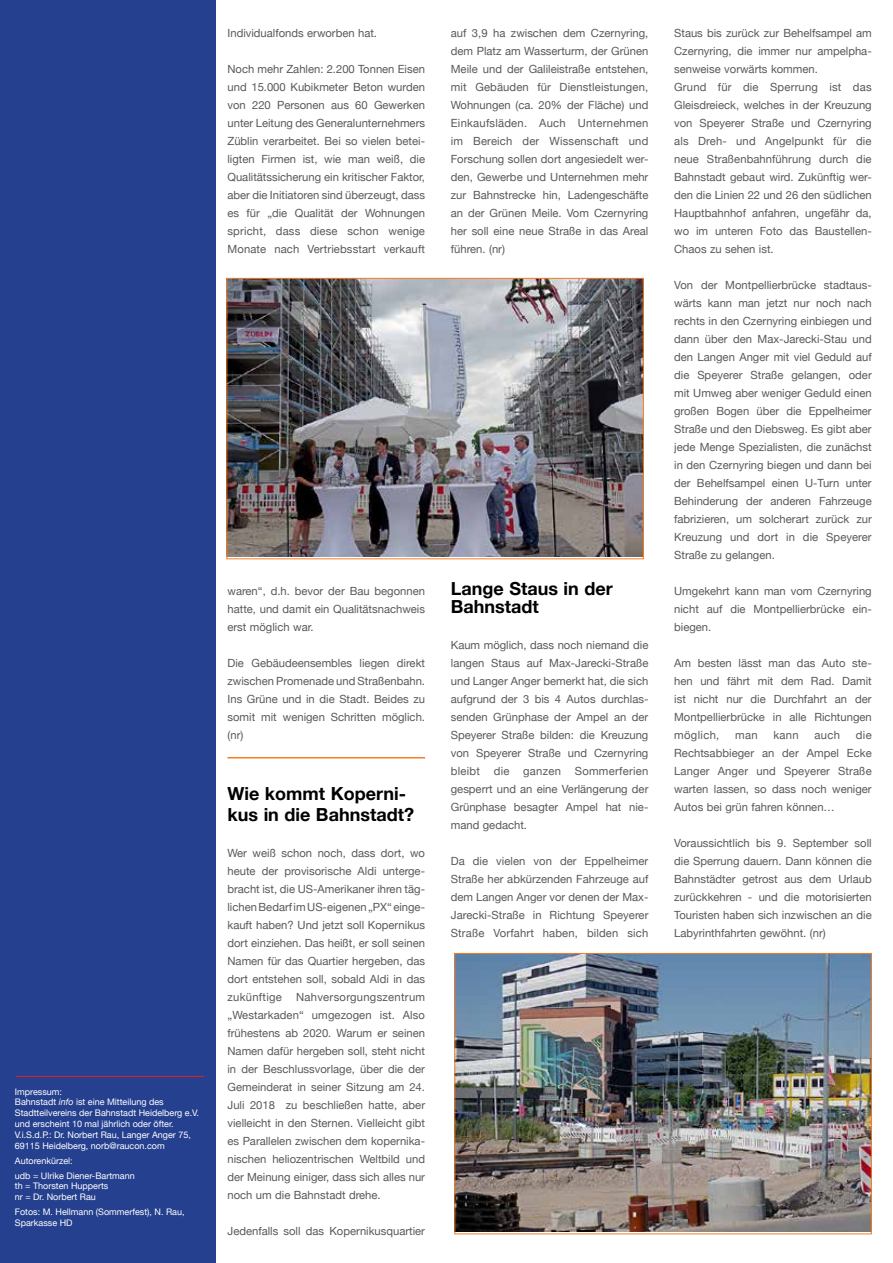
<style>
.page{position:relative;width:893px;height:1263px;background:#fff}
.page>*{position:absolute;margin:0;border:0;box-sizing:border-box;transform-origin:0 0}
.t1{font:700 18px/21px "Helvetica Neue";color:#000}
.t2{font:11.25px/18px "Helvetica Neue";color:#58595b;text-align:justify}
.t3{font:9px/10.8px "Helvetica Neue";color:#fff}
.s1{font-style:italic}
</style>
<div class="page">
<div style="left:0;top:0;width:216px;height:1263px;background:#25408f"></div>
<hr style="left:16px;top:1076px;width:188px;height:1px;background:#d2232a">
<img style="left:228px;top:280px;width:414px;height:276px">
<div style="left:226px;top:278px;width:418px;height:281px;border:1px solid #f57d23"></div>
<img style="left:456px;top:955px;width:414px;height:276px">
<div style="left:454px;top:953px;width:418px;height:281px;border:1px solid #f57d23"></div>
<hr style="left:227px;top:757px;width:198px;height:1px;background:#f57d23">
<p class="t3" style="left:15px;top:1086px;width:186px">Impressum:<br>Bahnstadt <span class="s1">info</span> ist eine Mitteilung des Stadtteilvereins der Bahnstadt Heidelberg e.V. und erscheint 10 mal jährlich oder öfter.<br>V.i.S.d.P.: Dr. Norbert Rau, Langer Anger 75, 69115 Heidelberg, norb@raucon.com</p>
<p class="t3" style="left:15px;top:1153px;width:121px;line-height:15px">Autorenkürzel:<br>udb = Ulrike Diener-Bartmann</p>
<p class="t3" style="left:15px;top:1181px;width:95px">th = Thorsten Hupperts nr = Dr. Norbert Rau</p>
<p class="t3" style="left:15px;top:1207px;width:171px">Fotos: M. Hellmann (Sommerfest), N. Rau,<br>Sparkasse HD</p>
<p class="t2" style="left:227px;top:25px;width:151px">Individualfonds erworben hat.</p>
<p class="t2" style="left:227px;top:61px;width:199px">Noch mehr Zahlen: 2.200 Tonnen Eisen und 15.000 Kubikmeter Beton wurden von 220 Personen aus 60 Gewerken unter Leitung des Generalunternehmers Züblin verarbeitet. Bei so vielen betei&shy;ligten Firmen ist, wie man weiß, die Qualitätssicherung ein kritischer Faktor, aber die Initiatoren sind überzeugt, dass es für „die Qualität der Wohnungen spricht, dass diese schon wenige Monate nach Vertriebsstart verkauft</p>
<p class="t2" style="left:227px;top:583px;width:199px">waren“, d.h. bevor der Bau begonnen hatte, und damit ein Qualitätsnachweis erst möglich war.</p>
<p class="t2" style="left:227px;top:655px;width:199px">Die Gebäudeensembles liegen direkt zwischen Promenade und Straßenbahn.<br>Ins Grüne und in die Stadt. Beides zu somit mit wenigen Schritten möglich. (nr)</p>
<h1 class="t1" style="left:227px;top:783px;width:188px">Wie kommt Koperni&shy;kus in die Bahnstadt?</h1>
<p class="t2" style="left:227px;top:844px;width:199px">Wer weiß schon noch, dass dort, wo heute der provisorische Aldi unterge&shy;bracht ist, die US-Amerikaner ihren täg&shy;lichen Bedarf im US-eigenen „PX“ einge&shy;kauft haben? Und jetzt soll Kopernikus dort einziehen. Das heißt, er soll seinen Namen für das Quartier hergeben, das dort entstehen soll, sobald Aldi in das zukünftige</p>
<p class="t2" style="left:227px;top:988px;width:199px;text-indent:69px">Nahversorgungszentrum „Westarkaden“ umgezogen ist. Also frühestens ab 2020. Warum er seinen Namen dafür hergeben soll, steht nicht in der Beschlussvorlage, über die der Gemeinderat in seiner Sitzung am 24.<br>Juli 2018 zu beschließen hatte, aber vielleicht in den Sternen. Vielleicht gibt es Parallelen zwischen dem kopernika&shy;nischen heliozentrischen Weltbild und der Meinung einiger, dass sich alles nur noch um die Bahnstadt drehe.</p>
<p class="t2" style="left:227px;top:1222px;width:199px">Jedenfalls soll das Kopernikusquartier</p>
<p class="t2" style="left:451px;top:25px;width:199px">auf 3,9 ha zwischen dem Czernyring, dem Platz am Wasserturm, der Grünen Meile und der Galileistraße entstehen, mit Gebäuden für Dienstleistungen, Wohnungen (ca. 20% der Fläche) und Einkaufsläden. Auch Unternehmen im Bereich der Wissenschaft und Forschung sollen dort angesiedelt wer&shy;den, Gewerbe und Unternehmen mehr zur Bahnstrecke hin, Ladengeschäfte an der Grünen Meile. Vom Czernyring her soll eine neue Straße in das Areal führen. (nr)</p>
<h1 class="t1" style="left:451px;top:580px;width:163px;line-height:18px">Lange Staus in der<br>Bahnstadt</h1>
<p class="t2" style="left:451px;top:637px;width:199px">Kaum möglich, dass noch niemand die langen Staus auf Max-Jarecki-Straße und Langer Anger bemerkt hat, die sich aufgrund der 3 bis 4 Autos durchlas&shy;senden Grünphase der Ampel an der Speyerer Straße bilden: die Kreuzung von Speyerer Straße und Czernyring bleibt die ganzen Sommerferien gesperrt und an eine Verlängerung der Grünphase besagter Ampel hat nie&shy;mand gedacht.</p>
<p class="t2" style="left:451px;top:853px;width:199px">Da die vielen von der Eppelheimer Straße her abkürzenden Fahrzeuge auf dem Langen Anger vor denen der Max-Jarecki-Straße in Richtung Speyerer Straße Vorfahrt haben, bilden sich</p>
<p class="t2" style="left:674px;top:25px;width:199px;text-align:left">Staus bis zurück zur Behelfsampel am Czernyring, die immer nur ampelpha&shy;senweise vorwärts kommen.<br>Grund für die Sperrung ist das Gleisdreieck, welches in der Kreuzung von Speyerer Straße und Czernyring als Dreh- und Angelpunkt für die neue Straßenbahnführung durch die Bahnstadt gebaut wird. Zukünftig wer&shy;den die Linien 22 und 26 den südlichen Hauptbahnhof anfahren, ungefähr da, wo im unteren Foto das Baustellen-Chaos zu sehen ist.</p>
<p class="t2" style="left:674px;top:277px;width:199px">Von der Montpellierbrücke stadtaus&shy;wärts kann man jetzt nur noch nach rechts in den Czernyring einbiegen und dann über den Max-Jarecki-Stau und den Langen Anger mit viel Geduld auf die Speyerer Straße gelangen, oder mit Umweg aber weniger Geduld einen großen Bogen über die Eppelheimer Straße und den Diebsweg. Es gibt aber jede Menge Spezialisten, die zunächst in den Czernyring biegen und dann bei der Behelfsampel einen U-Turn unter Behinderung der anderen Fahrzeuge fabrizieren, um solcherart zurück zur Kreuzung und dort in die Speyerer Straße zu gelangen.</p>
<p class="t2" style="left:674px;top:583px;width:199px">Umgekehrt kann man vom Czernyring nicht auf die Montpellierbrücke ein&shy;biegen.</p>
<p class="t2" style="left:674px;top:655px;width:199px">Am besten lässt man das Auto ste&shy;hen und fährt mit dem Rad. Damit ist nicht nur die Durchfahrt an der Montpellierbrücke in alle Richtungen möglich,</p>
<p class="t2" style="left:674px;top:727px;width:199px;text-indent:182px">die Rechtsabbieger an der Ampel Ecke Langer Anger und Speyerer Straße warten lassen, so dass noch weniger Autos bei grün fahren können…</p>
<p class="t2" style="left:674px;top:835px;width:199px">Voraussichtlich bis 9. September soll die Sperrung dauern. Dann können die Bahnstädter getrost aus dem Urlaub zurückkehren - und die motorisierten Touristen haben sich inzwischen an die Labyrinthfahrten gewöhnt. (nr)</p>
<p class="t2" style="left:735px;top:727px;width:24px">man</p>
<p class="t2" style="left:773px;top:727px;width:27px">kann</p>
<p class="t2" style="left:814px;top:727px;width:27px">auch</p>
</div>
